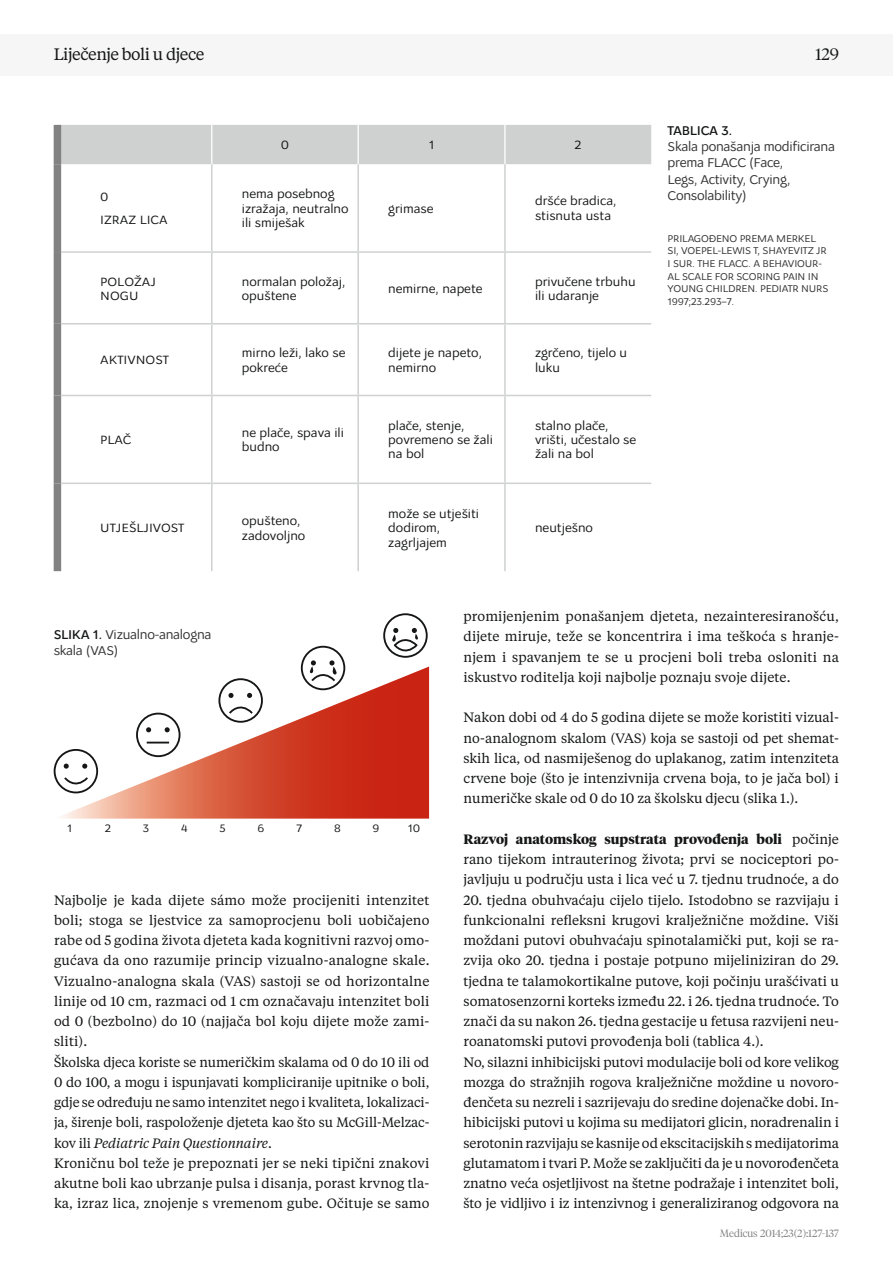
<style>
.page{position:relative;width:893px;height:1263px;background:#fff}
.page>*{position:absolute;margin:0;border:0;box-sizing:border-box;transform-origin:0 0}
.t1{font:16.5px "Tiempos Headline";letter-spacing:-.03em;color:#151616}
.t2{font:300 16.5px "Tiempos Headline";color:#151616}
.t3{font:13.5px/20.2px "Tiempos Headline";color:#151616;text-align:justify}
.t4{font:13.5px/16.2px "Osnova Pro";letter-spacing:-.02em;color:#323232}
.t5{font:500 13.5px "Osnova Pro";letter-spacing:-.02em;color:#151616}
.t6{font:12.75px/14.2px "Osnova Pro";color:#151616}
.t7{font:11.4px "Osnova Pro";color:#151616}
.t8{font:10.5px/12.6px "Osnova Pro";letter-spacing:-.02em;color:#323232}
.t9{font:300 10.5px "Tiempos Headline";color:#818281}
.s1{font-weight:500;color:#151616}
.s2{font-style:italic}
.s3{font-weight:700}
</style>
<div class="page">
<div style="left:0;top:34px;width:893px;height:42px;background:#f6f6f6"></div>
<div style="left:61px;top:125px;width:590px;height:39px;background:#cfd0d0"></div>
<div style="left:54px;top:125px;width:7px;height:39px;background:#818281"></div>
<div style="left:54px;top:164px;width:7px;height:88px;background:#818281"></div>
<div style="left:54px;top:252px;width:7px;height:72px;background:#818281"></div>
<div style="left:54px;top:324px;width:7px;height:71px;background:#818281"></div>
<div style="left:54px;top:395px;width:7px;height:88px;background:#818281"></div>
<div style="left:54px;top:483px;width:7px;height:88px;background:#818281"></div>
<hr style="left:211px;top:164px;width:2px;height:87px;background:#cfd0d0">
<hr style="left:357px;top:164px;width:2px;height:87px;background:#cfd0d0">
<hr style="left:504px;top:164px;width:2px;height:87px;background:#cfd0d0">
<hr style="left:61px;top:251px;width:151px;height:2px;background:#cfd0d0">
<hr style="left:212px;top:251px;width:146px;height:2px;background:#cfd0d0">
<hr style="left:211px;top:253px;width:2px;height:70px;background:#cfd0d0">
<hr style="left:358px;top:251px;width:147px;height:2px;background:#cfd0d0">
<hr style="left:357px;top:253px;width:2px;height:70px;background:#cfd0d0">
<hr style="left:505px;top:251px;width:146px;height:2px;background:#cfd0d0">
<hr style="left:504px;top:253px;width:2px;height:70px;background:#cfd0d0">
<hr style="left:61px;top:323px;width:151px;height:1px;background:#cfd0d0">
<hr style="left:212px;top:323px;width:146px;height:1px;background:#cfd0d0">
<hr style="left:211px;top:324px;width:2px;height:71px;background:#cfd0d0">
<hr style="left:358px;top:323px;width:147px;height:1px;background:#cfd0d0">
<hr style="left:357px;top:324px;width:2px;height:71px;background:#cfd0d0">
<hr style="left:505px;top:323px;width:146px;height:1px;background:#cfd0d0">
<hr style="left:504px;top:324px;width:2px;height:71px;background:#cfd0d0">
<hr style="left:61px;top:395px;width:151px;height:1px;background:#cfd0d0">
<hr style="left:212px;top:395px;width:146px;height:1px;background:#cfd0d0">
<hr style="left:211px;top:396px;width:2px;height:87px;background:#cfd0d0">
<hr style="left:358px;top:395px;width:147px;height:1px;background:#cfd0d0">
<hr style="left:357px;top:396px;width:2px;height:87px;background:#cfd0d0">
<hr style="left:505px;top:395px;width:146px;height:1px;background:#cfd0d0">
<hr style="left:504px;top:396px;width:2px;height:87px;background:#cfd0d0">
<hr style="left:61px;top:483px;width:151px;height:1px;background:#cfd0d0">
<hr style="left:212px;top:483px;width:146px;height:1px;background:#cfd0d0">
<hr style="left:211px;top:484px;width:2px;height:87px;background:#cfd0d0">
<hr style="left:358px;top:483px;width:147px;height:1px;background:#cfd0d0">
<hr style="left:357px;top:484px;width:2px;height:87px;background:#cfd0d0">
<hr style="left:505px;top:483px;width:146px;height:1px;background:#cfd0d0">
<hr style="left:504px;top:484px;width:2px;height:87px;background:#cfd0d0">
<hr style="left:211px;top:125px;width:1px;height:39px;background:#fff">
<hr style="left:358px;top:125px;width:1px;height:39px;background:#fff">
<hr style="left:504px;top:125px;width:2px;height:39px;background:#fff">
<div style="left:301px;top:646px;width:44px;height:44px;border:2px solid #151616;border-radius:50%"></div>
<svg style="left:310px;top:660px;width:25px;height:6px"></svg>
<div style="left:383px;top:613px;width:45px;height:45px;border:2px solid #151616;border-radius:50%"></div>
<svg style="left:390px;top:628px;width:30px;height:29px"></svg>
<svg style="left:54px;top:666px;width:375px;height:153px"></svg>
<p class="t1" style="left:54px;top:43px;width:152px">Liječenje boli u djece</p>
<p class="t2" style="left:816px;top:43px;width:25px">129</p>
<p class="t6" style="left:281px;top:138px;width:10px">0</p>
<p class="t6" style="left:429px;top:138px;width:7px">1</p>
<p class="t6" style="left:575px;top:138px;width:9px">2</p>
<p class="t6" style="left:100px;top:185px;width:69px;line-height:23.2px">0<br>IZRAZ LICA</p>
<p class="t6" style="left:242px;top:187px;width:108px">nema posebnog izražaja, neutralno ili smiješak</p>
<p class="t6" style="left:388px;top:201px;width:47px">grimase</p>
<p class="t6" style="left:535px;top:194px;width:83px">dršće bradica, stisnuta usta</p>
<p class="t6" style="left:100px;top:274px;width:57px">POLOŽAJ<br>NOGU</p>
<p class="t6" style="left:242px;top:274px;width:105px">normalan položaj, opuštene</p>
<p class="t6" style="left:388px;top:281px;width:96px">nemirne, napete</p>
<p class="t6" style="left:535px;top:274px;width:102px">privučene trbuhu ili udaranje</p>
<p class="t6" style="left:100px;top:353px;width:70px">AKTIVNOST</p>
<p class="t6" style="left:242px;top:346px;width:105px">mirno leži, lako se pokreće</p>
<p class="t6" style="left:388px;top:346px;width:95px">dijete je napeto, nemirno</p>
<p class="t6" style="left:535px;top:346px;width:94px">zgrčeno, tijelo u luku</p>
<p class="t6" style="left:100px;top:433px;width:32px">PLAČ</p>
<p class="t6" style="left:242px;top:426px;width:104px">ne plače, spava ili budno</p>
<p class="t6" style="left:388px;top:419px;width:106px">plače, stenje, povremeno se žali na bol</p>
<p class="t6" style="left:535px;top:419px;width:103px">stalno plače, vrišti, učestalo se žali na bol</p>
<p class="t6" style="left:100px;top:521px;width:86px">UTJEŠLJIVOST</p>
<p class="t6" style="left:242px;top:514px;width:65px">opušteno, zadovoljno</p>
<p class="t6" style="left:388px;top:507px;width:92px">može se utješiti dodirom, zagrljajem</p>
<p class="t6" style="left:535px;top:521px;width:59px">neutješno</p>
<p class="t5" style="left:668px;top:122px;width:66px">TABLICA 3.</p>
<p class="t4" style="left:668px;top:139px;width:169px">Skala ponašanja modificirana prema FLACC (Face,<br>Legs, Activity, Crying,<br>Consolability)</p>
<p class="t8" style="left:668px;top:232px;width:162px">PRILAGOĐENO PREMA MERKEL<br>SI, VOEPEL-LEWIS T, SHAYEVITZ JR<br>I SUR. THE FLACC. A BEHAVIOUR-<br>AL SCALE FOR SCORING PAIN IN<br>YOUNG CHILDREN. PEDIATR NURS<br>1997;23.293–7.</p>
<p class="t4" style="left:54px;top:626px;width:159px"><span class="s1">SLIKA 1.</span> Vizualno-analogna skala (VAS)</p>
<p class="t7" style="left:67px;top:822px;width:6px">1</p>
<p class="t7" style="left:105px;top:822px;width:8px">2</p>
<p class="t7" style="left:143px;top:822px;width:8px">3</p>
<p class="t7" style="left:181px;top:822px;width:8px">4</p>
<p class="t7" style="left:220px;top:822px;width:8px">5</p>
<p class="t7" style="left:258px;top:822px;width:8px">6</p>
<p class="t7" style="left:296px;top:822px;width:7px">7</p>
<p class="t7" style="left:334px;top:822px;width:8px">8</p>
<p class="t7" style="left:372px;top:822px;width:8px">9</p>
<p class="t7" style="left:408px;top:822px;width:14px">10</p>
<p class="t3" style="left:54px;top:889px;width:377px;text-align:left">Najbolje je kada dijete sámo može procijeniti intenzitet boli; stoga se ljestvice za samoprocjenu boli uobičajeno rabe od 5 godina života djeteta kada kognitivni razvoj omo&shy;gućava da ono razumije princip vizualno-analogne skale.<br>Vizualno-analogna skala (VAS) sastoji se od horizontalne linije od 10 cm, razmaci od 1 cm označavaju intenzitet boli od 0 (bezbolno) do 10 (najjača bol koju dijete može zami&shy;sliti).<br>Školska djeca koriste se numeričkim skalama od 0 do 10 ili od 0 do 100, a mogu i ispunjavati kompliciranije upitnike o boli, gdje se određuju ne samo intenzitet nego i kvaliteta, lokalizaci&shy;ja, širenje boli, raspoloženje djeteta kao što su McGill-Melzac&shy;kov ili <span class="s2">Pediatric Pain Questionnaire</span>.<br>Kroničnu bol teže je prepoznati jer se neki tipični znakovi akutne boli kao ubrzanje pulsa i disanja, porast krvnog tla&shy;ka, izraz lica, znojenje s vremenom gube. Očituje se samo</p>
<p class="t3" style="left:463px;top:606px;width:377px">promijenjenim ponašanjem djeteta, nezainteresiranošću, dijete miruje, teže se koncentrira i ima teškoća s hranje&shy;njem i spavanjem te se u procjeni boli treba osloniti na iskustvo roditelja koji najbolje poznaju svoje dijete.</p>
<p class="t3" style="left:463px;top:707px;width:377px">Nakon dobi od 4 do 5 godina dijete se može koristiti vizual&shy;no-analognom skalom (VAS) koja se sastoji od pet shemat&shy;skih lica, od nasmiješenog do uplakanog, zatim intenziteta crvene boje (što je intenzivnija crvena boja, to je jača bol) i numeričke skale od 0 do 10 za školsku djecu (slika 1.).</p>
<p class="t3" style="left:463px;top:828px;width:377px"><span class="s3">Razvoj anatomskog supstrata provođenja boli</span> počinje rano tijekom intrauterinog života; prvi se nociceptori po&shy;javljuju u području usta i lica već u 7. tjednu trudnoće, a do</p>
<p class="t3" style="left:463px;top:889px;width:377px;text-align:left">20. tjedna obuhvaćaju cijelo tijelo. Istodobno se razvijaju i funkcionalni refleksni krugovi kralježnične moždine. Viši moždani putovi obuhvaćaju spinotalamički put, koji se ra&shy;zvija oko 20. tjedna i postaje potpuno mijeliniziran do 29. tjedna te talamokortikalne putove, koji počinju urašćivati u somatosenzorni korteks između 22. i 26. tjedna trudnoće. To znači da su nakon 26. tjedna gestacije u fetusa razvijeni neu&shy;roanatomski putovi provođenja boli (tablica 4.).<br>No, silazni inhibicijski putovi modulacije boli od kore velikog mozga do stražnjih rogova kralježnične moždine u novoro&shy;đenčeta su nezreli i sazrijevaju do sredine dojenačke dobi. In&shy;hibicijski putovi u kojima su medijatori glicin, noradrenalin i serotonin razvijaju se kasnije od ekscitacijskih s medijatorima glutamatom i tvari P. Može se zaključiti da je u novorođenčeta znatno veća osjetljivost na štetne podražaje i intenzitet boli, što je vidljivo i iz intenzivnog i generaliziranog odgovora na</p>
<p class="t9" style="left:720px;top:1226px;width:121px">Medicus 2014;23(2):127-137</p>
</div>
